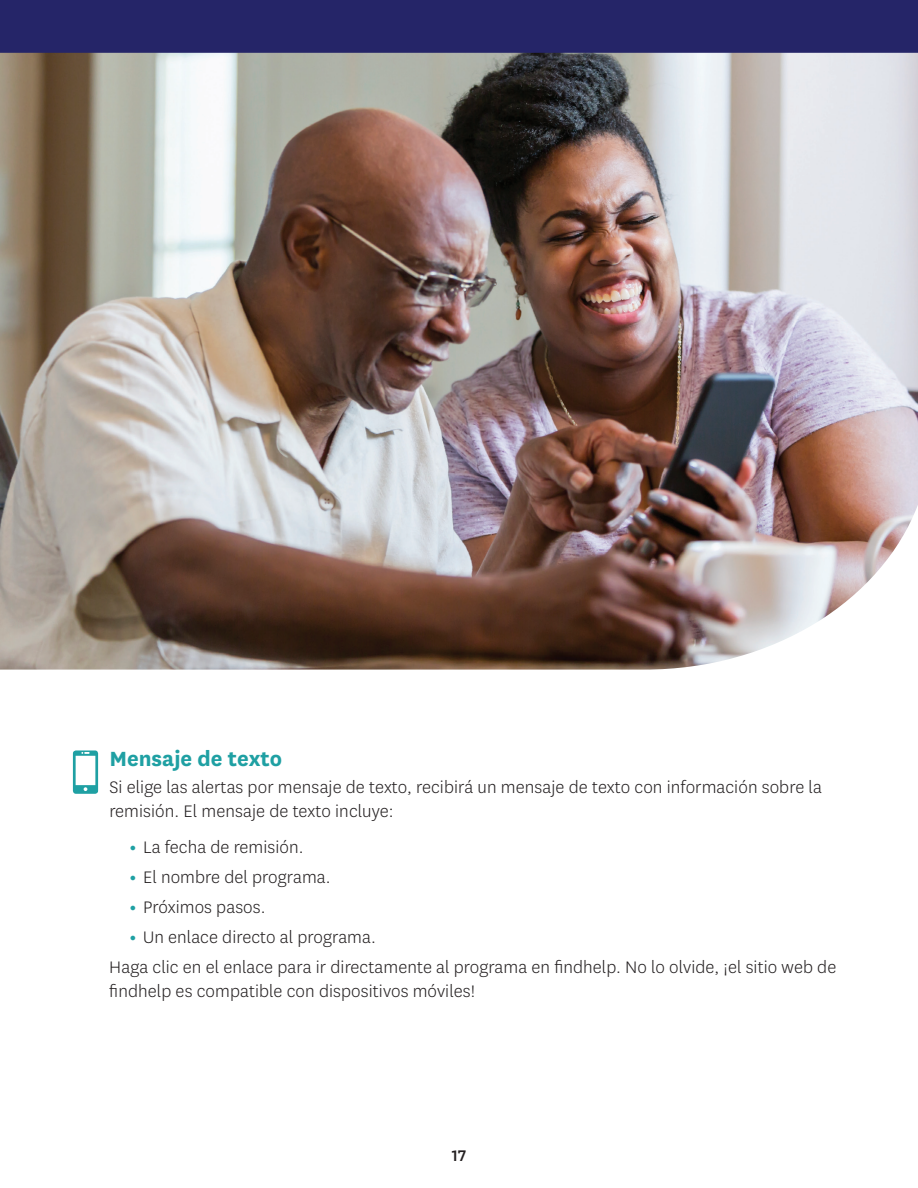
<style>
.page{position:relative;width:918px;height:1188px;background:#fff}
.page>*{position:absolute;margin:0;border:0;box-sizing:border-box;transform-origin:0 0}
.t1{font:700 24px "Centene Sans";color:#1fa0a3}
.t2{font:300 19.5px/24px "Centene Sans";letter-spacing:.005em;color:#231f20}
.t3{font:500 18px "Centene Sans";color:#231f20}
.s1{font-weight:700;color:#1fa0a3}
</style>
<div class="page">
<div style="left:0;top:0;width:918px;height:125px;background:#252568"></div>
<img style="left:0;top:53px;width:918px;height:617px">
<svg style="left:73px;top:750px;width:25px;height:44px"></svg>
<h3 class="t1" style="left:109px;top:742px;width:174px">Mensaje de texto</h3>
<p class="t2" style="left:109px;top:775px;width:714px">Si elige las alertas por mensaje de texto, recibirá un mensaje de texto con información sobre la remisión . El mensaje de texto incluye:</p>
<p class="t2" style="left:130px;top:835px;width:176px"><span class="s1">•</span> La fecha de remisión .</p>
<p class="t2" style="left:130px;top:865px;width:203px"><span class="s1">•</span> El nombre del programa .</p>
<p class="t2" style="left:130px;top:894px;width:137px"><span class="s1">•</span> Próximos pasos .</p>
<p class="t2" style="left:130px;top:924px;width:248px"><span class="s1">•</span> Un enlace directo al programa .</p>
<p class="t2" style="left:109px;top:954px;width:728px">Haga clic en el enlace para ir directamente al programa en findhelp . No lo olvide, ¡el sitio web de findhelp es compatible con dispositivos móviles!</p>
<p class="t3" style="left:452px;top:1143px;width:16px">17</p>
</div>
